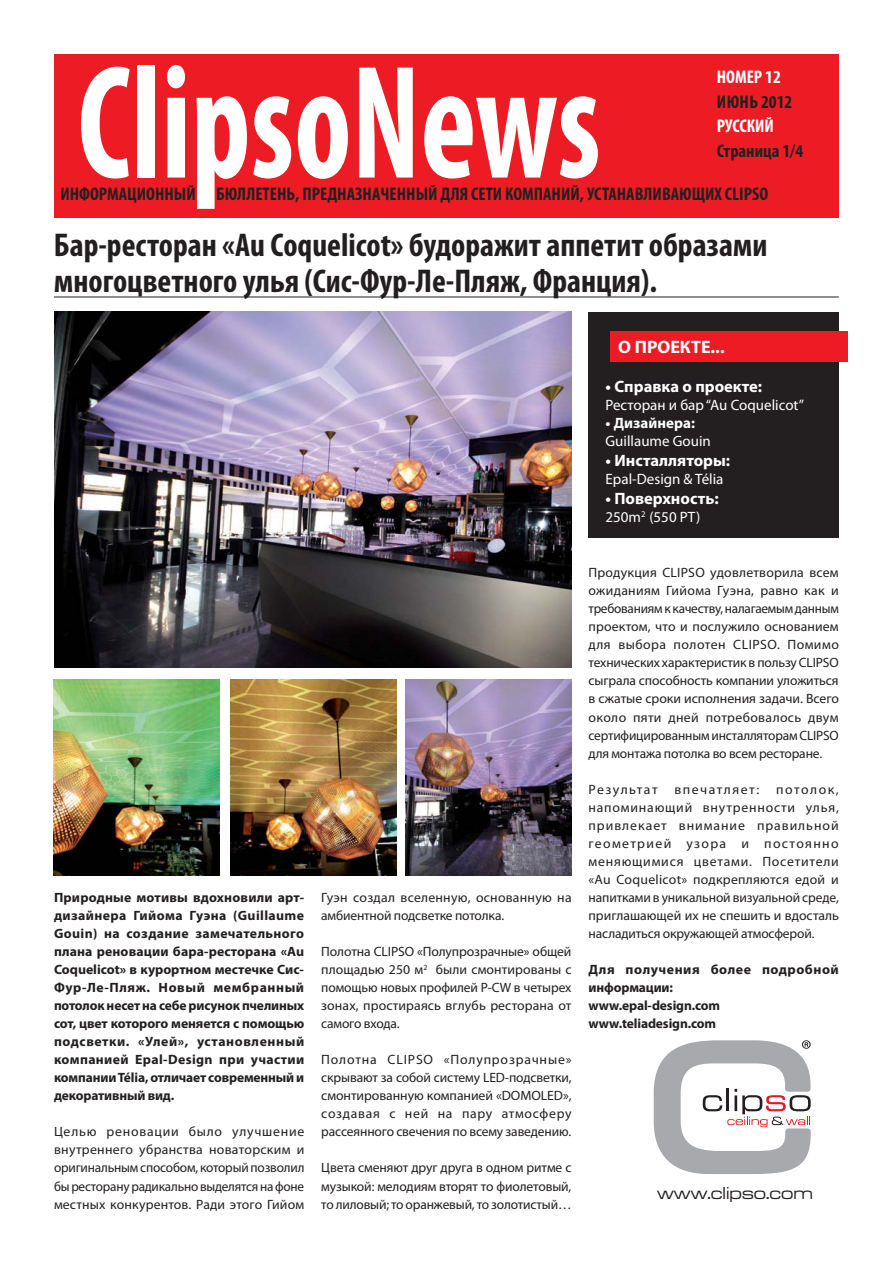
<style>
.page{position:relative;width:893px;height:1263px;background:#fff}
.page>*{position:absolute;margin:0;border:0;box-sizing:border-box;transform-origin:0 0}
.t1{font:700 condensed 163.05px "Myriad Pro";color:#fff;scale:.82 1}
.t2{font:700 condensed 33px/36px "Myriad Pro";color:#231f20}
.t3{font:700 condensed 18.3px "Myriad Pro";color:#231f20}
.t4{font:700 condensed 18.3px "Myriad Pro";color:#fff}
.t5{font:18px "Microgramma EF Medium Extend";color:#231f20}
.t6{font:700 18px "Myriad Pro";color:#fff}
.t7{font:700 16.5px "Myriad Pro";color:#fff}
.t8{font:15px "Myriad Pro";color:#fff}
.t9{font:700 15px "Myriad Pro";color:#fff}
.t10{font:13.5px/18px "Myriad Pro";letter-spacing:-.01em;color:#231f20;text-align:justify}
.t11{font:700 13.5px/18px "Myriad Pro";letter-spacing:-.01em;color:#231f20;text-align:justify}
.t12{font:13.5px/18px "Myriad Pro";letter-spacing:.01em;color:#231f20}
.t13{font:13.5px "Myriad Pro";letter-spacing:.105em;color:#231f20}
</style>
<div class="page">
<hr style="left:54px;top:297px;width:785px;height:1px;background:#231f20">
<img style="left:54px;top:311px;width:518px;height:356px">
<div style="left:589px;top:312px;width:250px;height:225px;background:#231f20"></div>
<div style="left:610px;top:331px;width:237px;height:31px;background:#ed1c24"></div>
<img style="left:230px;top:679px;width:166px;height:196px">
<img style="left:406px;top:679px;width:166px;height:196px">
<img style="left:54px;top:679px;width:166px;height:196px">
<svg style="left:654px;top:1040px;width:157px;height:134px"></svg>
<div style="left:54px;top:54px;width:785px;height:163px;background:#ed1c24"></div>
<h1 class="t1" style="left:78px;top:61px;width:639px">ClipsoNews</h1>
<h3 class="t4" style="left:717px;top:70px;width:66px">НОМЕР 12</h3>
<h3 class="t3" style="left:717px;top:95px;width:77px">ИЮНЬ 2012</h3>
<h3 class="t4" style="left:717px;top:119px;width:59px">РУССКИЙ</h3>
<h3 class="t3" style="left:717px;top:143px;width:88px">Страница 1/4</h3>
<h3 class="t3" style="left:60px;top:187px;width:709px">ИНФОРМАЦИОННЫЙ БЮЛЛЕТЕНЬ, ПРЕДНАЗНАЧЕННЫЙ ДЛЯ СЕТИ КОМПАНИЙ, УСТАНАВЛИВАЮЩИХ CLIPSO</h3>
<h2 class="t2" style="left:54px;top:230px;width:715px">Бар-ресторан «Au Coquelicot» будоражит аппетит образами многоцветного улья (Сис-Фур-Ле-Пляж, Франция).</h2>
<h3 class="t6" style="left:618px;top:341px;width:108px">О ПРОЕКТЕ...</h3>
<p class="t7" style="left:606px;top:380px;width:158px">• Справка о проекте:</p>
<p class="t8" style="left:606px;top:399px;width:200px">Ресторан и бар “Au Coquelicot”</p>
<p class="t9" style="left:606px;top:417px;width:91px">• Дизайнера:</p>
<p class="t8" style="left:606px;top:435px;width:107px">Guillaume Gouin</p>
<p class="t7" style="left:606px;top:454px;width:126px">• Инсталляторы:</p>
<p class="t8" style="left:606px;top:473px;width:119px">Epal-Design &amp; Télia</p>
<p class="t7" style="left:606px;top:492px;width:115px">• Поверхность:</p>
<p class="t8" style="left:606px;top:511px;width:96px">250m<sup>2</sup> (550 PT)</p>
<p class="t11" style="left:54px;top:890px;width:252px">Природные мотивы вдохновили арт&shy;дизайнера Гийома Гуэна (Guillaume Gouin) на создание замечательного плана реновации бара-ресторана «Au Coquelicot» в курортном местечке Сис-Фур-Ле-Пляж. Новый мембранный потолок несет на себе рисунок пчелиных сот, цвет которого меняется с помощью подсветки. «Улей», установленный компанией Epal-Design при участии компании Télia, отличает современный и декоративный вид.</p>
<p class="t10" style="left:54px;top:1124px;width:252px">Целью реновации было улучшение внутреннего убранства новаторским и оригинальным способом, который позволил бы ресторану радикально выделятся на фоне местных конкурентов. Ради этого Гийом</p>
<p class="t12" style="left:321px;top:890px;width:252px">Гуэн создал вселенную, основанную на амбиентной подсветке потолка.</p>
<p class="t10" style="left:321px;top:944px;width:252px">Полотна CLIPSO «Полупрозрачные» общей площадью 250 м<sup>2</sup> были смонтированы с помощью новых профилей P-CW в четырех зонах, простираясь вглубь ресторана от самого входа.</p>
<p class="t10" style="left:321px;top:1052px;width:252px">Полотна CLIPSO «Полупрозрачные» скрывают за собой систему LED-подсветки, смонтированную компанией «DOMOLED», создавая с ней на пару атмосферу рассеянного свечения по всему заведению.</p>
<p class="t10" style="left:321px;top:1160px;width:252px">Цвета сменяют друг друга в одном ритме с музыкой: мелодиям вторят то фиолетовый, то лиловый; то оранжевый, то золотистый…</p>
<p class="t10" style="left:589px;top:565px;width:252px">Продукция CLIPSO удовлетворила всем ожиданиям Гийома Гуэна, равно как и требованиям к качеству, налагаемым данным проектом, что и послужило основанием для выбора полотен CLIPSO. Помимо технических характеристик в пользу CLIPSO сыграла способность компании уложиться в сжатые сроки исполнения задачи. Всего около пяти дней потребовалось двум сертифицированным инсталляторам CLIPSO для монтажа потолка во всем ресторане.</p>
<p class="t13" style="left:589px;top:784px;width:172px">Результат впечатляет:</p>
<p class="t10" style="left:589px;top:781px;width:252px;text-indent:188px">потолок, напоминающий внутренности улья, привлекает внимание правильной геометрией узора и постоянно меняющимися цветами. Посетители «Au Coquelicot» подкрепляются едой и напитками в уникальной визуальной среде, приглашающей их не спешить и вдосталь насладиться окружающей атмосферой.</p>
<p class="t11" style="left:589px;top:962px;width:252px;text-align:left">Для получения более подробной информации:<br>www.epal-design.com www.teliadesign.com</p>
<h3 class="t5" style="left:657px;top:1181px;width:157px">www.clipso.com</h3>
</div>
